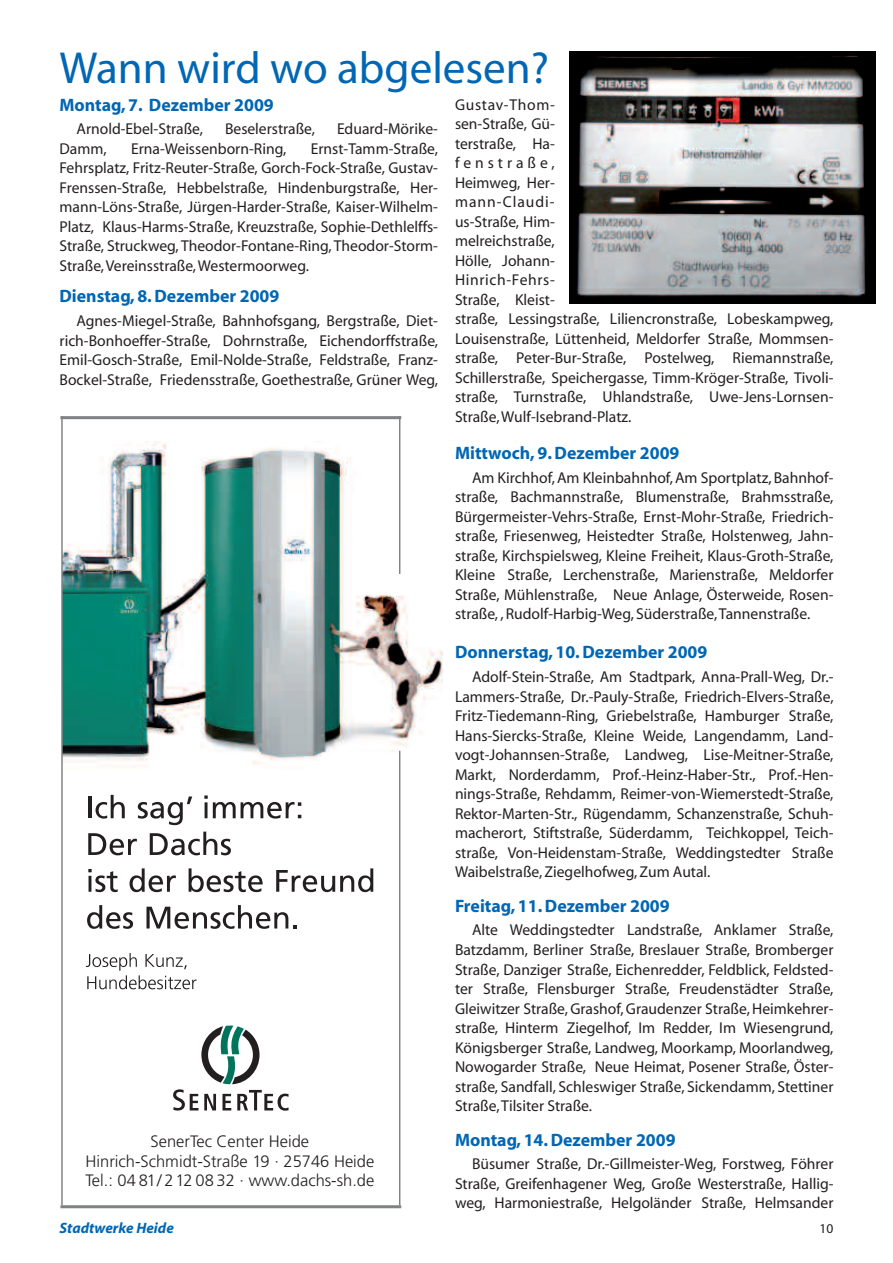
<style>
.page{position:relative;width:893px;height:1263px;background:#fff}
.page>*{position:absolute;margin:0;border:0;box-sizing:border-box;transform-origin:0 0}
.t1{font:45px "Myriad";color:#0166b3}
.t2{font:700 18px "Myriad";color:#0166b3}
.t3{font:300 16.5px/19.8px "Frutiger";color:#231f20;text-align:center}
.t4{font:15.75px/19.5px "Myriad";color:#231f20;text-align:justify}
.t5{font:italic 700 15px "Myriad";color:#0166b3}
.t6{font:13.5px "Myriad";color:#231f20}
</style>
<div class="page">
<img style="left:570px;top:51px;width:306px;height:253px">
<hr style="left:60px;top:1206px;width:341px;height:2px;background:#808285">
<hr style="left:60px;top:417px;width:341px;height:2px;background:#808285">
<hr style="left:88px;top:796px;width:4px;height:22px;background:#231f20">
<svg style="left:96px;top:795px;width:29px;height:23px"></svg>
<svg style="left:138px;top:796px;width:54px;height:29px"></svg>
<svg style="left:204px;top:795px;width:97px;height:23px"></svg>
<svg style="left:88px;top:833px;width:49px;height:22px"></svg>
<svg style="left:150px;top:832px;width:81px;height:23px"></svg>
<svg style="left:88px;top:869px;width:30px;height:23px"></svg>
<svg style="left:130px;top:868px;width:46px;height:24px"></svg>
<svg style="left:189px;top:868px;width:74px;height:24px"></svg>
<svg style="left:276px;top:868px;width:97px;height:24px"></svg>
<svg style="left:87px;top:905px;width:46px;height:24px"></svg>
<svg style="left:146px;top:905px;width:151px;height:24px"></svg>
<svg style="left:173px;top:1025px;width:116px;height:86px"></svg>
<img style="left:63px;top:441px;width:379px;height:328px">
<hr style="left:61px;top:416px;width:2px;height:789px;background:#808285">
<hr style="left:399px;top:416px;width:2px;height:158px;background:#808285">
<hr style="left:399px;top:751px;width:2px;height:454px;background:#808285">
<svg style="left:86px;top:953px;width:111px;height:36px"></svg>
<h1 class="t1" style="left:60px;top:51px;width:491px">Wann wird wo abgelesen?</h1>
<p class="t2" style="left:60px;top:98px;width:216px">Montag, 7. Dezember 2009</p>
<p class="t4" style="left:77px;top:121px;width:128px">Arnold-Ebel-Straße,</p>
<p class="t4" style="left:225px;top:121px;width:92px">Beselerstraße,</p>
<p class="t4" style="left:337px;top:121px;width:102px">Eduard-Mörike-</p>
<p class="t4" style="left:60px;top:140px;width:49px">Damm,</p>
<p class="t4" style="left:131px;top:140px;width:157px">Erna-Weissenborn-Ring,</p>
<p class="t4" style="left:60px;top:140px;width:380px;text-indent:251px">Ernst-Tamm-Straße, Fehrsplatz, Fritz-Reuter-Straße, Gorch-Fock-Straße, Gustav-Frenssen-Straße, Hebbelstraße, Hindenburgstraße, Her&shy;mann-Löns-Straße, Jürgen-Harder-Straße, Kaiser-Wilhelm-Platz, Klaus-Harms-Straße, Kreuzstraße, Sophie-Dethlelffs-Straße, Struckweg, Theodor-Fontane-Ring, Theodor-Storm-Straße,Vereinsstraße,Westermoorweg.</p>
<p class="t2" style="left:60px;top:290px;width:221px">Dienstag, 8. Dezember 2009</p>
<p class="t4" style="left:60px;top:312px;width:380px;text-indent:17px">Agnes-Miegel-Straße, Bahnhofsgang, Bergstraße, Diet&shy;rich-Bonhoeffer-Straße, Dohrnstraße, Eichendorffstraße, Emil-Gosch-Straße, Emil-Nolde-Straße, Feldstraße, Franz-Bockel-Straße, Friedensstraße, Goethestraße, Grüner Weg,</p>
<p class="t3" style="left:85px;top:1132px;width:290px">SenerTec Center Heide<br>Hinrich-Schmidt-Straße 19 · 25746 Heide<br>Tel.: 04 81/ 212 08 32 · www.dachs-sh.de</p>
<p class="t4" style="left:455px;top:96px;width:380px;text-align:left">Gustav-Thom-<br>sen-Straße, Gü-<br>terstraße, Ha-<br>fenstraße,<br>Heimweg, Her-<br>mann-Claudi-<br>us-Straße, Him-<br>melreichstraße,<br>Hölle, Johann-<br>Hinrich-Fehrs-<br>Straße, Kleist-<br>straße, Lessingstraße, Liliencronstraße, Lobeskampweg,<br>Louisenstraße, Lüttenheid, Meldorfer Straße, Mommsen&shy;straße, Peter-Bur-Straße, Postelweg, Riemannstraße,<br>Schillerstraße, Speichergasse, Timm-Kröger-Straße, Tivoli&shy;straße, Turnstraße, Uhlandstraße, Uwe-Jens-Lornsen-<br>Straße,Wulf-Isebrand-Platz.</p>
<p class="t2" style="left:455px;top:446px;width:226px">Mittwoch, 9. Dezember 2009</p>
<p class="t4" style="left:455px;top:469px;width:380px;text-indent:17px">Am Kirchhof, Am Kleinbahnhof, Am Sportplatz, Bahnhof&shy;straße, Bachmannstraße, Blumenstraße, Brahmsstraße, Bürgermeister-Vehrs-Straße, Ernst-Mohr-Straße, Friedrich&shy;straße, Friesenweg, Heistedter Straße, Holstenweg, Jahn&shy;straße, Kirchspielsweg, Kleine Freiheit, Klaus-Groth-Straße, Kleine Straße, Lerchenstraße, Marienstraße, Meldorfer Straße, Mühlenstraße, Neue Anlage, Österweide, Rosen&shy;straße, , Rudolf-Harbig-Weg, Süderstraße,Tannenstraße.</p>
<p class="t2" style="left:455px;top:646px;width:254px">Donnerstag, 10.Dezember 2009</p>
<p class="t4" style="left:455px;top:668px;width:380px;text-indent:17px">Adolf-Stein-Straße, Am Stadtpark, Anna-Prall-Weg, Dr.- Lammers-Straße, Dr.-Pauly-Straße, Friedrich-Elvers-Straße, Fritz-Tiedemann-Ring, Griebelstraße, Hamburger Straße, Hans-Siercks-Straße, Kleine Weide, Langendamm, Land&shy;vogt-Johannsen-Straße, Landweg, Lise-Meitner-Straße, Markt, Norderdamm, Prof.-Heinz-Haber-Str., Prof.-Hen&shy;nings-Straße, Rehdamm, Reimer-von-Wiemerstedt-Straße, Rektor-Marten-Str., Rügendamm, Schanzenstraße, Schuh&shy;macherort, Stiftstraße, Süderdamm, Teichkoppel, Teich&shy;straße, Von-Heidenstam-Straße, Weddingstedter Straße Waibelstraße, Ziegelhofweg, Zum Autal.</p>
<p class="t2" style="left:455px;top:899px;width:216px">Freitag, 11. Dezember 2009</p>
<p class="t4" style="left:455px;top:922px;width:380px;text-indent:17px">Alte Weddingstedter Landstraße, Anklamer Straße, Batzdamm, Berliner Straße, Breslauer Straße, Bromberger Straße, Danziger Straße, Eichenredder, Feldblick, Feldsted&shy;ter Straße, Flensburger Straße, Freudenstädter Straße, Gleiwitzer Straße, Grashof, Graudenzer Straße, Heimkehrer&shy;straße, Hinterm Ziegelhof, Im Redder, Im Wiesengrund, Königsberger Straße, Landweg, Moorkamp, Moorlandweg, Nowogarder Straße, Neue Heimat, Posener Straße, Öster&shy;straße, Sandfall, Schleswiger Straße, Sickendamm, Stettiner Straße,Tilsiter Straße.</p>
<p class="t2" style="left:455px;top:1133px;width:222px">Montag, 14. Dezember 2009</p>
<p class="t4" style="left:455px;top:1155px;width:380px;text-indent:17px">Büsumer Straße, Dr.-Gillmeister-Weg, Forstweg, Föhrer Straße, Greifenhagener Weg, Große Westerstraße, Hallig&shy;weg, Harmoniestraße, Helgoländer Straße, Helmsander</p>
<p class="t5" style="left:60px;top:1222px;width:116px">Stadtwerke Heide</p>
<p class="t6" style="left:820px;top:1224px;width:15px">10</p>
</div>
